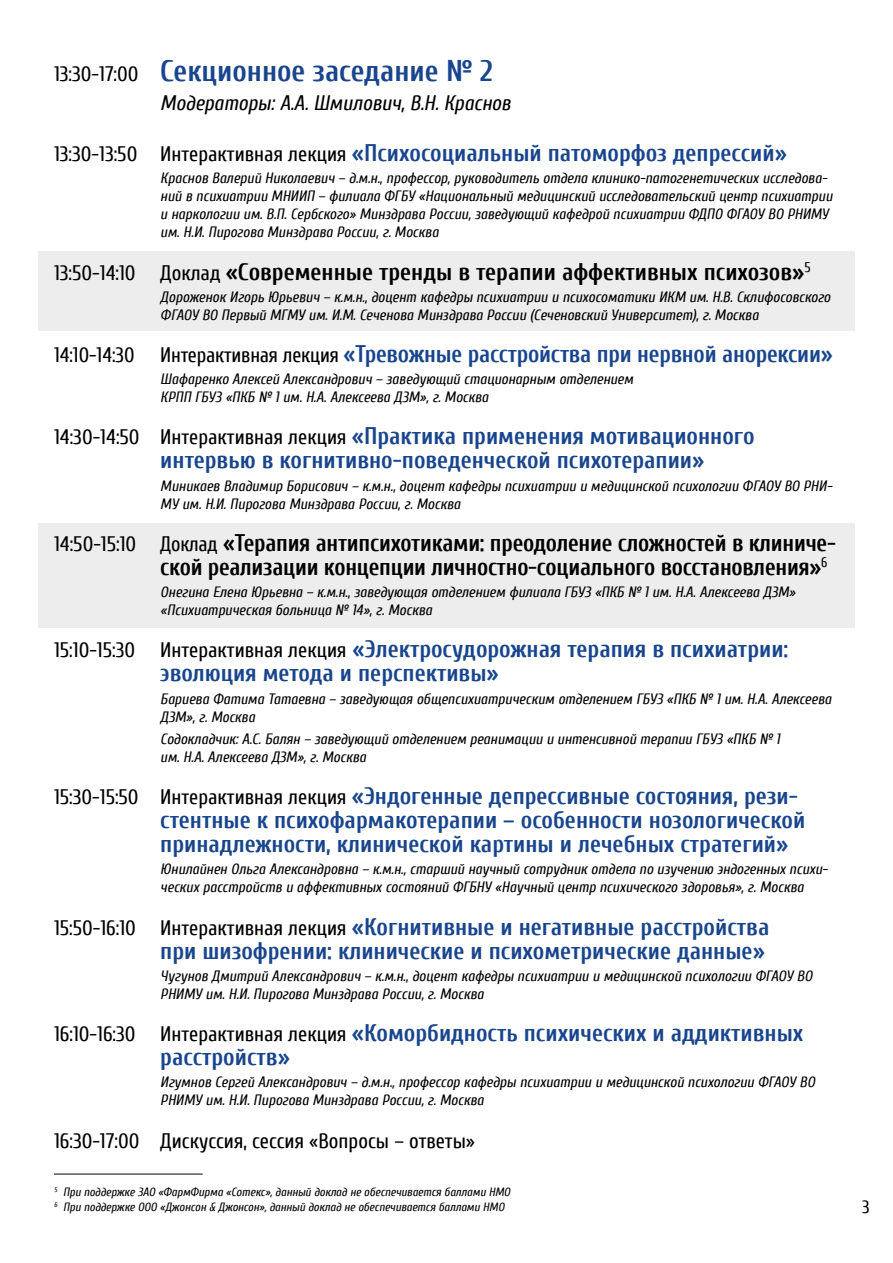
<style>
.page{position:relative;width:893px;height:1263px;background:#fff}
.page>*{position:absolute;margin:0;border:0;box-sizing:border-box;transform-origin:0 0}
.t1{font:700 30px "Cuprum";color:#18458d}
.t2{font:700 24px/24px "Cuprum";color:#18458d}
.t3{font:700 24px/24px "Cuprum";letter-spacing:-.01em;color:#000}
.t4{font:21px "Cuprum";color:#000}
.t5{font:italic 21px "Cuprum";color:#000}
.t6{font:18px "Cuprum";color:#000}
.t7{font:italic 15px/18px "Cuprum";color:#000}
.t8{font:italic 12px/14.4px "Cuprum";color:#000}
.s1{font-weight:400;font-size:21px;color:#000}
.s2{font-weight:400;font-size:21px}
</style>
<div class="page">
<div style="left:38px;top:252px;width:817px;height:79px;background:#ededed"></div>
<div style="left:38px;top:523px;width:817px;height:105px;background:#ededed"></div>
<hr style="left:54px;top:1174px;width:149px;height:1px;background:#000">
<h1 class="t1" style="left:54px;top:54px;width:440px"><span class="s1">13:30-17:00</span> Секционное заседание № 2</h1>
<h3 class="t5" style="left:160px;top:92px;width:352px">Модераторы: А.А. Шмилович, В.Н. Краснов</h3>
<h2 class="t2" style="left:54px;top:141px;width:734px"><span class="s1">13:30-13:50 Интерактивная лекция</span> «Психосоциальный патоморфоз депрессий»</h2>
<p class="t7" style="left:160px;top:169px;width:674px">Краснов Валерий Николаевич – д.м.н., профессор, руководитель отдела клинико-патогенетических исследова&shy;ний в психиатрии МНИИП – филиала ФГБУ «Национальный медицинский исследовательский центр психиатрии и наркологии им. В.П. Сербского» Минздрава России, заведующий кафедрой психиатрии ФДПО ФГАОУ ВО РНИМУ им. Н.И. Пирогова Минздрава России, г. Москва</p>
<h2 class="t3" style="left:54px;top:259px;width:758px"><span class="s2">13:50-14:10 Доклад</span> «Современные тренды в терапии аффективных психозов»<sup>5</sup></h2>
<p class="t7" style="left:160px;top:288px;width:672px">Дороженок Игорь Юрьевич – к.м.н., доцент кафедры психиатрии и психосоматики ИКМ им. Н.В. Склифосовского<br>ФГАОУ ВО Первый МГМУ им. И.М. Сеченова Минздрава России (Сеченовский Университет), г. Москва</p>
<h2 class="t2" style="left:54px;top:342px;width:780px"><span class="s1">14:10-14:30 Интерактивная лекция</span> «Тревожные расстройства при нервной анорексии»</h2>
<p class="t7" style="left:160px;top:370px;width:474px">Шафаренко Алексей Александрович – заведующий стационарным отделением<br>КРПП ГБУЗ «ПКБ № 1 им. Н.А. Алексеева ДЗМ», г. Москва</p>
<h2 class="t2" style="left:160px;top:424px;width:596px;text-indent:-106px"><span class="s1">14:30-14:50 Интерактивная лекция</span> «Практика применения мотивационного интервью в когнитивно-поведенческой психотерапии»</h2>
<p class="t7" style="left:160px;top:477px;width:674px">Миникаев Владимир Борисович – к.м.н., доцент кафедры психиатрии и медицинской психологии ФГАОУ ВО РНИ-<br>МУ им. Н.И. Пирогова Минздрава России, г. Москва</p>
<h2 class="t3" style="left:160px;top:531px;width:677px;text-indent:-106px"><span class="s2">14:50-15:10 Доклад</span> «Терапия антипсихотиками: преодоление сложностей в клиниче&shy;ской реализации концепции личностно-социального восстановления»<sup>6</sup></h2>
<p class="t7" style="left:160px;top:583px;width:637px">Онегина Елена Юрьевна – к.м.н., заведующая отделением филиала ГБУЗ «ПКБ № 1 им. Н.А. Алексеева ДЗМ» «Психиатрическая больница № 14», г. Москва</p>
<h2 class="t2" style="left:160px;top:637px;width:630px;text-indent:-106px"><span class="s1">15:10-15:30 Интерактивная лекция</span> «Электросудорожная терапия в психиатрии: эволюция метода и перспективы»</h2>
<p class="t7" style="left:160px;top:690px;width:673px">Бариева Фатима Татаевна – заведующая общепсихиатрическим отделением ГБУЗ «ПКБ № 1 им. Н.А. Алексеева<br>ДЗМ», г. Москва</p>
<p class="t7" style="left:160px;top:730px;width:621px">Содокладчик: А.С. Балян – заведующий отделением реанимации и интенсивной терапии ГБУЗ «ПКБ № 1 им. Н.А. Алексеева ДЗМ», г. Москва</p>
<h2 class="t2" style="left:160px;top:784px;width:646px;text-indent:-106px"><span class="s1">15:30-15:50 Интерактивная лекция</span> «Эндогенные депрессивные состояния, рези&shy;стентные к психофармакотерапии – особенности нозологической принадлежности, клинической картины и лечебных стратегий»</h2>
<p class="t7" style="left:160px;top:860px;width:669px">Юнилайнен Ольга Александровна – к.м.н., старший научный сотрудник отдела по изучению эндогенных психи&shy;ческих расстройств и аффективных состояний ФГБНУ «Научный центр психического здоровья», г. Москва</p>
<h2 class="t2" style="left:54px;top:914px;width:717px;text-align:right"><span class="s1">15:50-16:10 Интерактивная лекция</span> «Когнитивные и негативные расстройства при шизофрении: клинические и психометрические данные»</h2>
<p class="t7" style="left:160px;top:967px;width:654px">Чугунов Дмитрий Александрович – к.м.н., доцент кафедры психиатрии и медицинской психологии ФГАОУ ВО<br>РНИМУ им. Н.И. Пирогова Минздрава России, г. Москва</p>
<h2 class="t2" style="left:160px;top:1021px;width:645px;text-indent:-106px"><span class="s1">16:10-16:30 Интерактивная лекция</span> «Коморбидность психических и аддиктивных расстройств»</h2>
<p class="t7" style="left:160px;top:1073px;width:656px">Игумнов Сергей Александрович – д.м.н., профессор кафедры психиатрии и медицинской психологии ФГАОУ ВО<br>РНИМУ им. Н.И. Пирогова Минздрава России, г. Москва</p>
<h3 class="t4" style="left:54px;top:1129px;width:423px">16:30-17:00 Дискуссия, сессия «Вопросы – ответы»</h3>
<p class="t8" style="left:54px;top:1185px;width:458px"><sup>5</sup> При поддержке ЗАО «ФармФирма «Сотекс», данный доклад не обеспечивается баллами НМО<br><sup>6</sup> При поддержке ООО «Джонсон &amp; Джонсон», данный доклад не обеспечивается баллами НМО</p>
<p class="t6" style="left:862px;top:1197px;width:9px">3</p>
</div>
